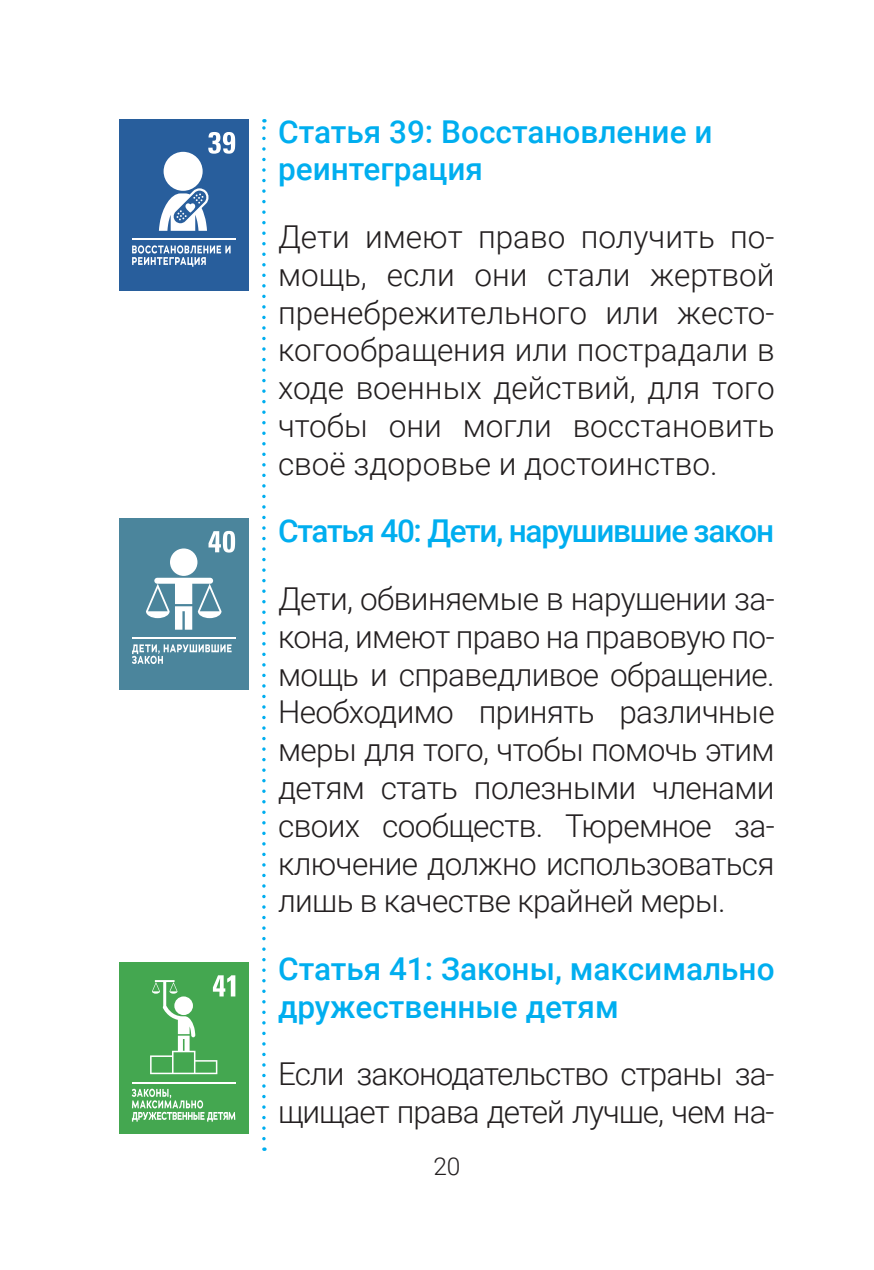
<style>
.page{position:relative;width:874px;height:1270px;background:#fff}
.page>*{position:absolute;margin:0;border:0;box-sizing:border-box;transform-origin:0 0}
.t1{font:300 31.5px/37.8px "Roboto";letter-spacing:-.02em;color:#231f20;text-align:justify}
.t2{font:500 31.5px/37.8px "Roboto";color:#00aeef}
.t3{font:500 31.5px "Roboto";letter-spacing:-.04em;color:#00aeef}
.t4{font:300 24.5px "Roboto";color:#231f20}
</style>
<div class="page">
<svg style="left:262px;top:119px;width:3px;height:1020px"></svg>
<div style="left:119px;top:518px;width:129px;height:172px;background:#4b859c"></div>
<svg style="left:132px;top:644px;width:99px;height:20px"></svg>
<svg style="left:208px;top:531px;width:27px;height:22px"></svg>
<hr style="left:132px;top:637px;width:103px;height:2px;background:#fff">
<div style="left:170px;top:548px;width:27px;height:28px;background:#fff;border-radius:50%"></div>
<svg style="left:146px;top:578px;width:75px;height:52px"></svg>
<div style="left:119px;top:119px;width:129px;height:172px;background:#285e9c"></div>
<svg style="left:132px;top:245px;width:98px;height:22px"></svg>
<svg style="left:208px;top:132px;width:27px;height:22px"></svg>
<hr style="left:132px;top:239px;width:103px;height:1px;background:#fff">
<div style="left:163px;top:152px;width:39px;height:39px;background:#fff;border-radius:50%"></div>
<svg style="left:159px;top:188px;width:50px;height:43px"></svg>
<div style="left:119px;top:962px;width:129px;height:172px;background:#44a750"></div>
<svg style="left:132px;top:1089px;width:103px;height:33px"></svg>
<hr style="left:132px;top:1082px;width:103px;height:1px;background:#fff">
<svg style="left:150px;top:975px;width:85px;height:99px"></svg>
<p class="t2" style="left:278px;top:111px;width:436px">Статья 39: Восстановление и реинтеграция</p>
<p class="t1" style="left:278px;top:217px;width:498px">Дети имеют право получить по&shy;мощь, если они стали жертвой пренебрежительного или жесто&shy;когообращения или пострадали в ходе военных действий, для того чтобы они могли восстановить своё здоровье и достоинство.</p>
<p class="t3" style="left:278px;top:509px;width:497px">Статья 40: Дети, нарушившие закон</p>
<p class="t1" style="left:278px;top:579px;width:498px">Дети, обвиняемые в нарушении за&shy;кона, имеют право на правовую по&shy;мощь и справедливое обращение.<br>Необходимо принять различные меры для того, чтобы помочь этим детям стать полезными членами своих сообществ. Тюремное за&shy;ключение должно использоваться лишь в качестве крайней меры.</p>
<p class="t2" style="left:278px;top:949px;width:498px">Статья 41: Законы, максимально дружественные детям</p>
<p class="t1" style="left:278px;top:1054px;width:498px">Если законодательство страны за&shy;щищает права детей лучше, чем на-</p>
<p class="t4" style="left:433px;top:1149px;width:29px">20</p>
</div>
